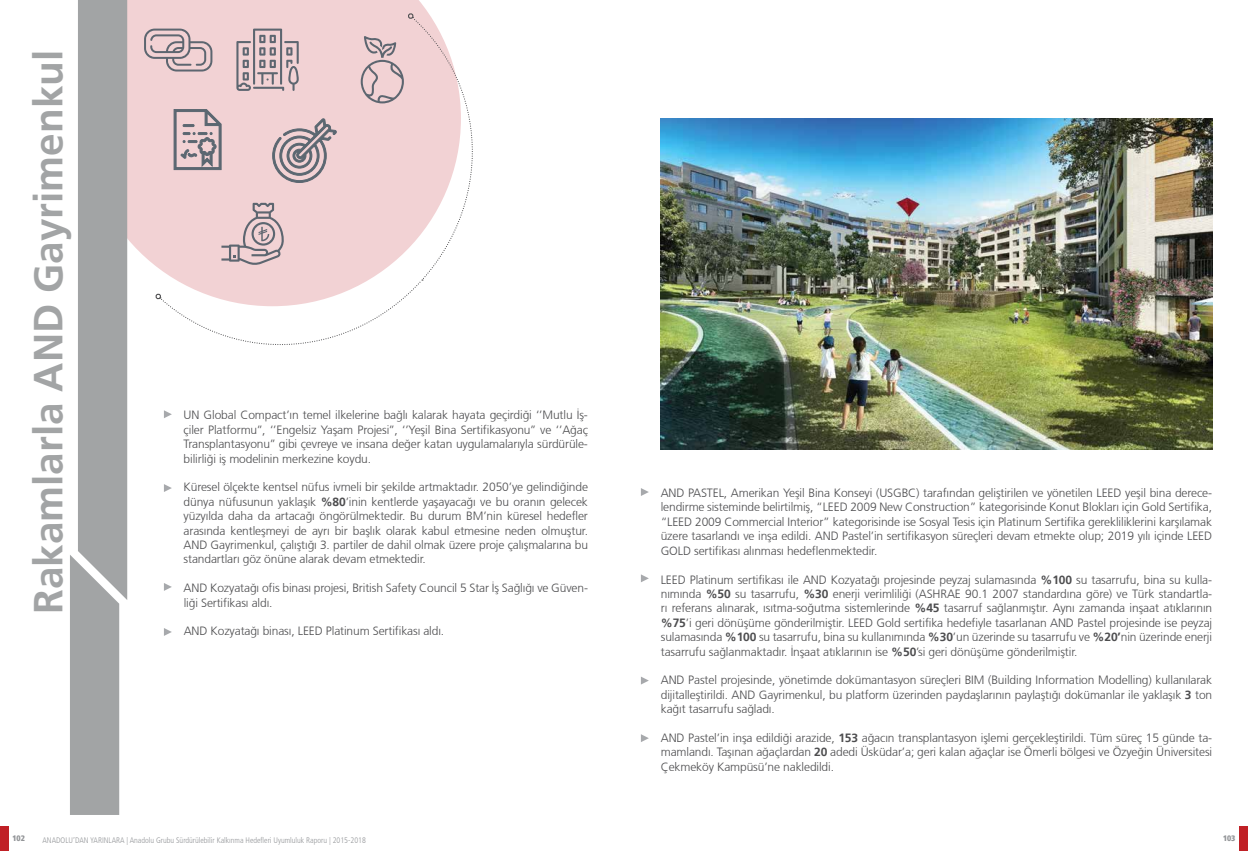
<style>
.page{position:relative;width:1248px;height:851px;background:#fff}
.page>*{position:absolute;margin:0;border:0;box-sizing:border-box;transform-origin:0 0}
.t1{font:700 40.4px "Frutiger LT";color:#a2a4a5}
.t2{font:300 12px/14.4px "Frutiger LT";letter-spacing:-.01em;color:#4d4d4f;text-align:justify}
.t3{font:300 8px "Frutiger Cond LT";color:#939598}
.t4{font:900 8px "Frutiger Cond LT";color:#939598}
.s1{font-weight:700}
</style>
<div class="page">
<div style="left:1239px;top:826px;width:8px;height:24px;background:#c02026"></div>
<div style="left:0;top:826px;width:9px;height:24px;background:#c02026"></div>
<svg style="left:127px;top:0;width:301px;height:306px;background:#f2d7d8"></svg>
<svg style="left:70px;top:0;width:57px;height:814px;background:#afb0b1"></svg>
<svg style="left:144px;top:12px;width:329px;height:333px"></svg>
<svg style="left:164px;top:410px;width:8px;height:8px"></svg>
<svg style="left:641px;top:488px;width:7px;height:8px"></svg>
<svg style="left:164px;top:484px;width:8px;height:8px"></svg>
<svg style="left:641px;top:574px;width:7px;height:8px"></svg>
<svg style="left:164px;top:583px;width:8px;height:7px"></svg>
<svg style="left:641px;top:676px;width:7px;height:8px"></svg>
<svg style="left:164px;top:628px;width:8px;height:8px"></svg>
<svg style="left:641px;top:734px;width:7px;height:8px"></svg>
<img style="left:660px;top:118px;width:552px;height:331px">
<h1 class="t1" style="left:25px;top:614px;width:565px;rotate:-90deg">Rakamlarla AND Gayrimenkul</h1>
<p class="t2" style="left:183px;top:408px;width:406px">UN Global Compact’ın temel ilkelerine bağlı kalarak hayata geçirdiği ‘’Mutlu İş&shy;çiler Platformu’’, ‘’Engelsiz Yaşam Projesi’’, ‘’Yeşil Bina Sertifikasyonu’’ ve ‘’Ağaç Transplantasyonu’’ gibi çevreye ve insana değer katan uygulamalarıyla sürdürüle&shy;bilirliği iş modelinin merkezine koydu.</p>
<p class="t2" style="left:183px;top:480px;width:406px">Küresel ölçekte kentsel nüfus ivmeli bir şekilde artmaktadır. 2050’ye gelindiğinde dünya nüfusunun yaklaşık <span class="s1">%80</span>’inin kentlerde yaşayacağı ve bu oranın gelecek yüzyılda daha da artacağı öngörülmektedir. Bu durum BM’nin küresel hedefler arasında kentleşmeyi de ayrı bir başlık olarak kabul etmesine neden olmuştur.<br>AND Gayrimenkul, çalıştığı 3. partiler de dahil olmak üzere proje çalışmalarına bu standartları göz önüne alarak devam etmektedir.</p>
<p class="t2" style="left:184px;top:581px;width:406px">AND Kozyatağı ofis binası projesi, British Safety Council 5 Star İş Sağlığı ve Güven&shy;liği Sertifikası aldı.</p>
<p class="t2" style="left:184px;top:624px;width:262px">AND Kozyatağı binası, LEED Platinum Sertifikası aldı.</p>
<p class="t2" style="left:660px;top:486px;width:553px">AND PASTEL, Amerikan Yeşil Bina Konseyi (USGBC) tarafından geliştirilen ve yönetilen LEED yeşil bina derece&shy;lendirme sisteminde belirtilmiş, “LEED 2009 New Construction” kategorisinde Konut Blokları için Gold Sertifika, “LEED 2009 Commercial Interior” kategorisinde ise Sosyal Tesis için Platinum Sertifika gerekliliklerini karşılamak üzere tasarlandı ve inşa edildi. AND Pastel’in sertifikasyon süreçleri devam etmekte olup; 2019 yılı içinde LEED GOLD sertifikası alınması hedeflenmektedir.</p>
<p class="t2" style="left:660px;top:572px;width:553px">LEED Platinum sertifikası ile AND Kozyatağı projesinde peyzaj sulamasında <span class="s1">%100</span> su tasarrufu, bina su kulla&shy;nımında <span class="s1">%50</span> su tasarrufu, <span class="s1">%30</span> enerji verimliliği (ASHRAE 90.1 2007 standardına göre) ve Türk standartla&shy;rı referans alınarak, ısıtma-soğutma sistemlerinde <span class="s1">%45</span> tasarruf sağlanmıştır. Aynı zamanda inşaat atıklarının <span class="s1">%75</span>’i geri dönüşüme gönderilmiştir. LEED Gold sertifika hedefiyle tasarlanan AND Pastel projesinde ise peyzaj sulamasında <span class="s1">%100</span> su tasarrufu, bina su kullanımında <span class="s1">%30</span>’un üzerinde su tasarrufu ve <span class="s1">%20’</span>nin üzerinde enerji tasarrufu sağlanmaktadır. İnşaat atıklarının ise <span class="s1">%50</span>’si geri dönüşüme gönderilmiştir.</p>
<p class="t2" style="left:660px;top:673px;width:553px">AND Pastel projesinde, yönetimde dokümantasyon süreçleri BIM (Building Information Modelling) kullanılarak dijitalleştirildi. AND Gayrimenkul, bu platform üzerinden paydaşlarının paylaştığı dokümanlar ile yaklaşık <span class="s1">3</span> ton kağıt tasarrufu sağladı.</p>
<p class="t2" style="left:660px;top:730px;width:553px">AND Pastel’in inşa edildiği arazide, <span class="s1">153</span> ağacın transplantasyon işlemi gerçekleştirildi. Tüm süreç 15 günde ta&shy;mamlandı. Taşınan ağaçlardan <span class="s1">20</span> adedi Üsküdar’a; geri kalan ağaçlar ise Ömerli bölgesi ve Özyeğin Üniversitesi Çekmeköy Kampüsü’ne nakledildi.</p>
<p class="t4" style="left:12px;top:833px;width:14px">102</p>
<p class="t3" style="left:43px;top:835px;width:325px">ANADOLU’DAN YARINLARA | Anadolu Grubu Sürdürülebilir Kalkınma Hedefleri Uyumluluk Raporu | 2015-2018</p>
<p class="t4" style="left:1222px;top:833px;width:14px">103</p>
</div>
